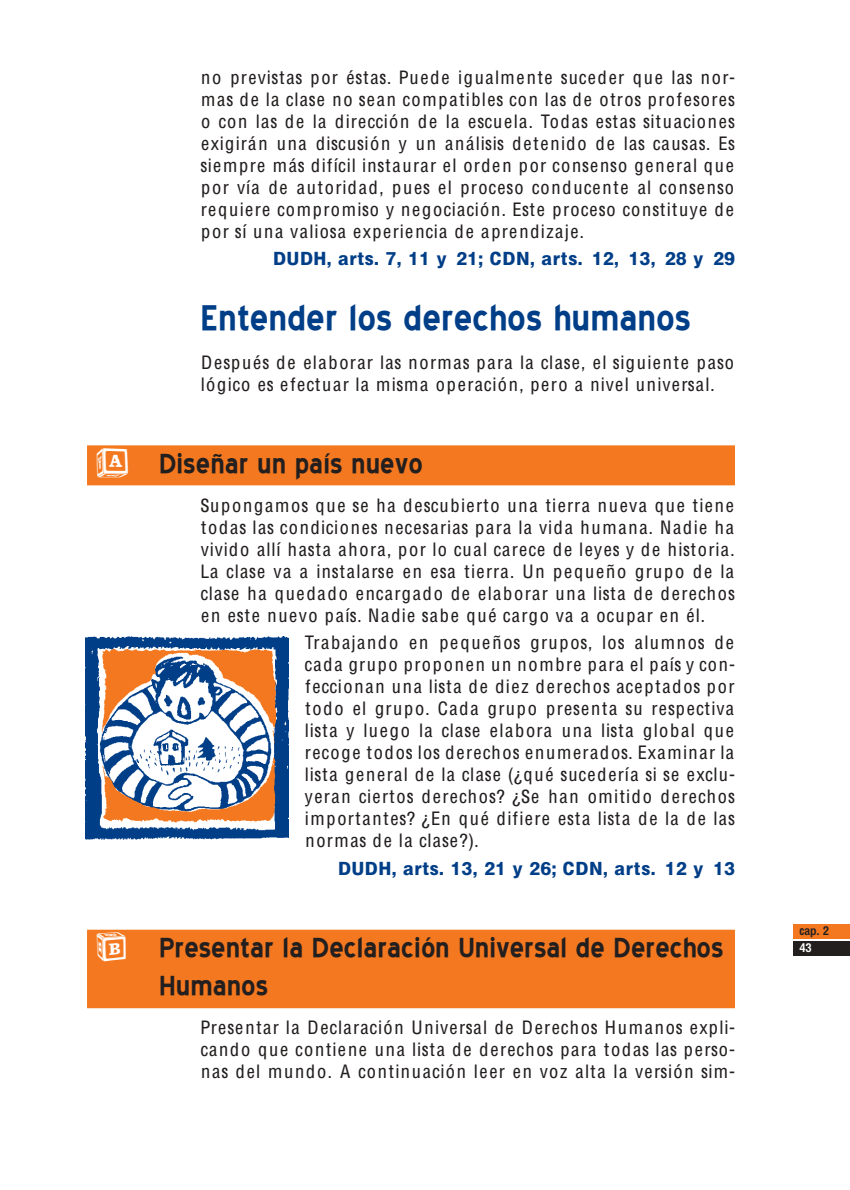
<style>
.page{position:relative;width:850px;height:1190px;background:#fff}
.page>*{position:absolute;margin:0;border:0;box-sizing:border-box;transform-origin:0 0}
.t1{font:700 44px "Blue Highway";color:#003e88}
.t2{font:700 34px/38.6px "Blue Highway";color:#231f1f}
.t3{font:18px/22px "Helvetica LTMM 68 1000";letter-spacing:.075em;color:#231f1f;text-align:justify}
.t4{font:18px "Helvetica LTMM 667 1000";color:#003e88}
.t5{font:12px/17px "Helvetica LTMM 401 734";color:#231f1f}
.s1{font-family:"Helvetica LTMM 1 667"}
.s2{font-family:"Helvetica LTMM 68 667"}
.s3{font-family:"Helvetica LTMM 68 933"}
.s4{font-family:"Helvetica LTMM 667 867"}
.s5{font-family:"Helvetica LTMM 800 401"}
.s6{font-family:"Helvetica LTMM 734 600"}
.s7{font-family:"Helvetica LTMM 667 933"}
.s8{font-family:"Helvetica LTMM 667 800"}
.s9{font-family:"P22 Toy Box Blocks";font-weight:400;color:#fff}
.s10{font-family:"Helvetica LTMM 68 734"}
.s11{font-family:"Helvetica LTMM 467 267"}
.s12{font-family:"Helvetica LTMM 401 667"}
.s13{font-family:"Helvetica LTMM 401 867"}
.s14{color:#fff}
</style>
<div class="page">
<div style="left:87px;top:445px;width:648px;height:40px;background:#f4781f"></div>
<div style="left:87px;top:930px;width:648px;height:40px;background:#f4781f"></div>
<div style="left:87px;top:968px;width:648px;height:40px;background:#f4781f"></div>
<div style="left:794px;top:924px;width:56px;height:14px;background:#f4781f"></div>
<div style="left:794px;top:941px;width:56px;height:14px;background:#231f1f"></div>
<img style="left:85px;top:832px;width:203px;height:8px">
<img style="left:85px;top:636px;width:204px;height:196px">
<p class="t3" style="left:200px;top:65px;width:536px">no previ<span class="s1">s</span>ta<span class="s1">s</span> por é<span class="s1">s</span>ta<span class="s1">s</span><span class="s2">.</span> <span class="s3">P</span>uede igualmente <span class="s1">s</span>u<span class="s3">c</span>eder que la<span class="s1">s</span> nor&shy;ma<span class="s1">s</span> de la <span class="s3">c</span>la<span class="s1">s</span>e no <span class="s1">s</span>ean <span class="s3">c</span>ompatible<span class="s1">s</span> <span class="s3">c</span>on la<span class="s1">s</span> de otro<span class="s1">s</span> profe<span class="s1">s</span>ore<span class="s1">s </span>o <span class="s3">c</span>on la<span class="s1">s</span> de la dire<span class="s3">cc</span>ión de la e<span class="s1">s</span><span class="s3">c</span>uela<span class="s2">.</span> Toda<span class="s1">s</span> e<span class="s1">s</span>ta<span class="s1">s s</span>itua<span class="s3">c</span>ione<span class="s1">s </span>exigirán una di<span class="s1">s</span><span class="s3">c</span>u<span class="s1">s</span>ión y un análi<span class="s1">s</span>i<span class="s1">s</span> detenido de la<span class="s1">s</span> <span class="s3">c</span>au<span class="s1">s</span>a<span class="s1">s</span><span class="s2">.</span> E<span class="s1">s s</span>iempre má<span class="s1">s</span> difí<span class="s3">c</span>il in<span class="s1">s</span>taurar el orden por <span class="s3">c</span>on<span class="s1">s</span>en<span class="s1">s</span>o general que por vía de autoridad<span class="s2">,</span> pue<span class="s1">s</span> el pro<span class="s3">c</span>e<span class="s1">s</span>o <span class="s3">c</span>ondu<span class="s3">c</span>ente al <span class="s3">c</span>on<span class="s1">s</span>en<span class="s1">s</span>o requiere <span class="s3">c</span>ompromi<span class="s1">s</span>o y nego<span class="s3">c</span>ia<span class="s3">c</span>ión<span class="s2">.</span> E<span class="s1">s</span>te pro<span class="s3">c</span>e<span class="s1">s</span>o <span class="s3">c</span>on<span class="s1">s</span>tituye de por <span class="s1">s</span>í una valio<span class="s1">s</span>a experien<span class="s3">c</span>ia de aprendizaje<span class="s2">.</span></p>
<p class="t4" style="left:273px;top:248px;width:464px">D<span class="s4">U</span>D<span class="s4">H</span><span class="s5">,</span> art<span class="s6">s</span><span class="s5">.</span> 7<span class="s5">,</span> 11 y 21<span class="s7">;</span> <span class="s8">C</span>DN<span class="s5">,</span> art<span class="s6">s</span><span class="s5">.</span> 12<span class="s5">,</span> 13<span class="s5">,</span> 28 y 29</p>
<h1 class="t1" style="left:200px;top:297px;width:492px">Entender los derechos humanos</h1>
<p class="t3" style="left:201px;top:350px;width:535px">De<span class="s1">s</span>pué<span class="s1">s</span> de elaborar la<span class="s1">s</span> norma<span class="s1">s</span> para la <span class="s3">c</span>la<span class="s1">s</span>e<span class="s2">,</span> el <span class="s1">s</span>iguiente pa<span class="s1">s</span>o lógi<span class="s3">c</span>o e<span class="s1">s</span> efe<span class="s3">c</span>tuar la mi<span class="s1">s</span>ma opera<span class="s3">c</span>ión<span class="s2">,</span> pero a nivel univer<span class="s1">s</span>al<span class="s2">.</span></p>
<h2 class="t2" style="left:96px;top:444px;width:329px"><span class="s9">a)</span> Diseñar un país nuevo</h2>
<p class="t3" style="left:200px;top:493px;width:536px"><span class="s10">S</span>upongamo<span class="s1">s</span> que <span class="s1">s</span>e ha de<span class="s1">s</span><span class="s3">c</span>ubierto una tierra nueva que tiene toda<span class="s1">s</span> la<span class="s1">s</span> <span class="s3">c</span>ondi<span class="s3">c</span>ione<span class="s1">s</span> ne<span class="s3">c</span>e<span class="s1">s</span>aria<span class="s1">s</span> para la vida humana<span class="s2">.</span> Nadie ha vivido allí ha<span class="s1">s</span>ta ahora<span class="s2">,</span> por lo <span class="s3">c</span>ual <span class="s3">c</span>are<span class="s3">c</span>e de leye<span class="s1">s</span> y de hi<span class="s1">s</span>toria<span class="s2">.<br></span><span class="s3">L</span>a <span class="s3">c</span>la<span class="s1">s</span>e va a in<span class="s1">s</span>talar<span class="s1">s</span>e en e<span class="s1">s</span>a tierra<span class="s2">.</span> Un pequeño grupo de la <span class="s3">c</span>la<span class="s1">s</span>e ha quedado en<span class="s3">c</span>argado de elaborar una li<span class="s1">s</span>ta de dere<span class="s3">c</span>ho<span class="s1">s </span>en e<span class="s1">s</span>te nuevo paí<span class="s1">s</span><span class="s2">.</span> Nadie <span class="s1">s</span>abe qué <span class="s3">c</span>argo va a o<span class="s3">c</span>upar en él<span class="s2">.</span></p>
<p class="t3" style="left:304px;top:631px;width:432px">Trabajando en pequeño<span class="s1">s</span> grupo<span class="s1">s</span><span class="s2">,</span> lo<span class="s1">s</span> alumno<span class="s1">s</span> de <span class="s3">c</span>ada grupo proponen un nombre para el paí<span class="s1">s</span> y <span class="s3">c</span>on&shy;fe<span class="s3">cc</span>ionan una li<span class="s1">s</span>ta de diez dere<span class="s3">c</span>ho<span class="s1">s</span> a<span class="s3">c</span>eptado<span class="s1">s</span> por todo el grupo<span class="s2">.</span> Cada grupo pre<span class="s1">s</span>enta <span class="s1">s</span>u re<span class="s1">s</span>pe<span class="s3">c</span>tiva li<span class="s1">s</span>ta y luego la <span class="s3">c</span>la<span class="s1">s</span>e elabora una li<span class="s1">s</span>ta global que re<span class="s3">c</span>oge todo<span class="s1">s</span> lo<span class="s1">s</span> dere<span class="s3">c</span>ho<span class="s1">s</span> enumerado<span class="s1">s</span><span class="s2">.</span> Examinar la li<span class="s1">s</span>ta general de la <span class="s3">c</span>la<span class="s1">s</span>e (<span class="s3">¿</span>qué <span class="s1">s</span>u<span class="s3">c</span>edería <span class="s1">s</span>i <span class="s1">s</span>e ex<span class="s3">c</span>lu&shy;yeran <span class="s3">c</span>ierto<span class="s1">s</span> dere<span class="s3">c</span>ho<span class="s1">s</span><span class="s3">? ¿</span><span class="s10">S</span>e han omitido dere<span class="s3">c</span>ho<span class="s1">s </span>importante<span class="s1">s</span><span class="s3">? ¿</span>En qué difiere e<span class="s1">s</span>ta li<span class="s1">s</span>ta de la de la<span class="s1">s </span>norma<span class="s1">s</span> de la <span class="s3">c</span>la<span class="s1">s</span>e<span class="s3">?</span>)<span class="s2">.</span></p>
<p class="t4" style="left:338px;top:857px;width:399px">D<span class="s4">U</span>D<span class="s4">H</span><span class="s5">,</span> art<span class="s6">s</span><span class="s5">.</span> 13<span class="s5">,</span> 21 y 26<span class="s7">;</span> <span class="s8">C</span>DN<span class="s5">,</span> art<span class="s6">s</span><span class="s5">.</span> 12 y 13</p>
<h2 class="t2" style="left:159px;top:929px;width:566px;text-indent:-63px"><span class="s9">b)</span> Presentar la Declaración Universal de Derechos<br>Humanos</h2>
<p class="t3" style="left:200px;top:1016px;width:536px"><span class="s3">P</span>re<span class="s1">s</span>entar la De<span class="s3">c</span>lara<span class="s3">c</span>ión Univer<span class="s1">s</span>al de Dere<span class="s3">c</span>ho<span class="s1">s</span> Humano<span class="s1">s</span> expli&shy;<span class="s3">c</span>ando que <span class="s3">c</span>ontiene una li<span class="s1">s</span>ta de dere<span class="s3">c</span>ho<span class="s1">s</span> para toda<span class="s1">s</span> la<span class="s1">s</span> per<span class="s1">s</span>o&shy;na<span class="s1">s</span> del mundo<span class="s2">.</span> A <span class="s3">c</span>ontinua<span class="s3">c</span>ión leer en voz alta la ver<span class="s1">s</span>ión <span class="s1">s</span>im-</p>
<p class="t5" style="left:799px;top:922px;width:31px"><span class="s11">c</span><span class="s12">a</span><span class="s13">p</span>. 2<br><span class="s14">43</span></p>
</div>
